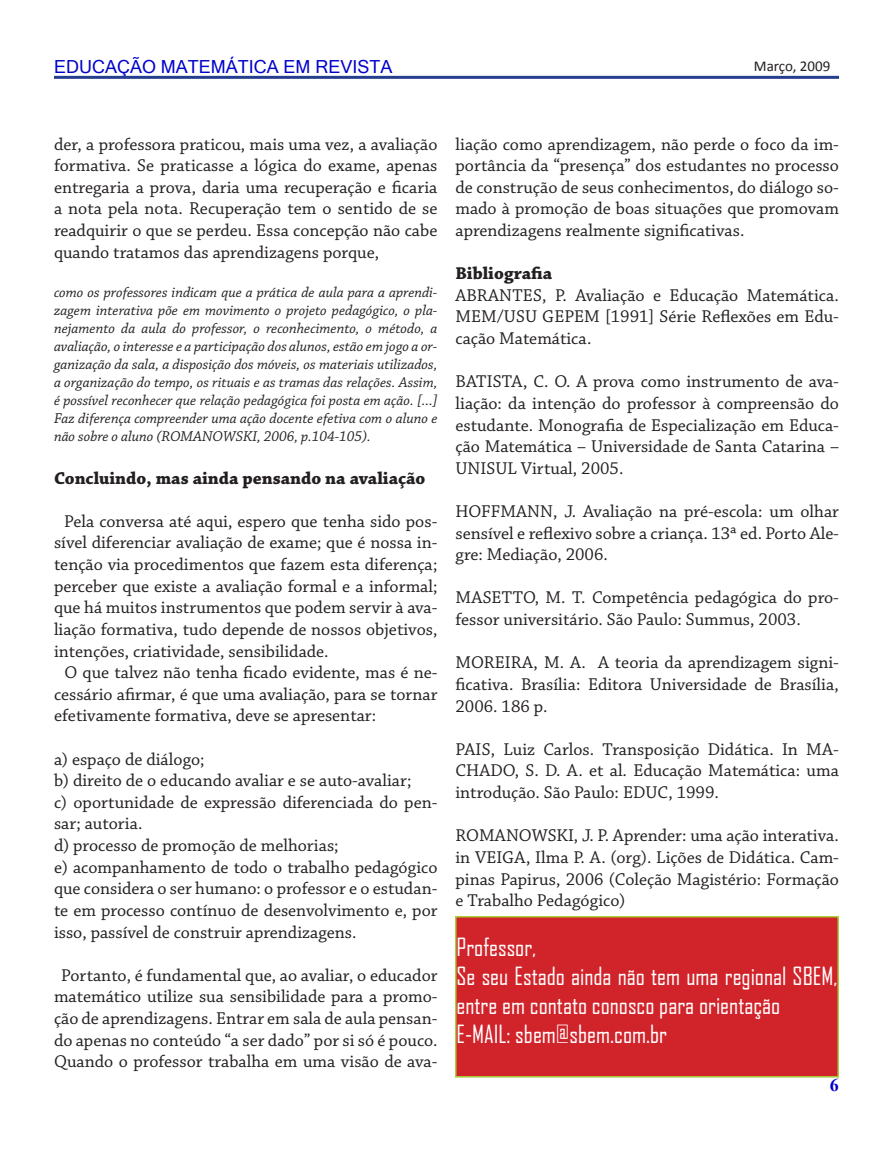
<style>
.page{position:relative;width:893px;height:1149px;background:#fff}
.page>*{position:absolute;margin:0;border:0;box-sizing:border-box;transform-origin:0 0}
.Corpo_do_texto{font:24px/28.8px "Agency FB";color:#fff}
.Corpo_do_texto-2{font:18px/21.6px "Chaparral Pro";color:#231f20;text-align:justify}
.Corpo_do_texto-3{font:700 18px "Chaparral Pro";color:#231f20}
.t1{font:18px "Microsoft Sans Serif";color:#00c}
.t2{font:700 18px "Times New Roman";color:#00c}
.Corpo_do_texto-4{font:italic 15px/18px "Chaparral Pro";color:#231f20;text-align:justify}
.t3{font:15px "Calibri";color:#231f20}
</style>
<div class="page">
<hr style="left:54px;top:76px;width:785px;height:3px;background:#253f8e">
<div style="left:456px;top:916px;width:382px;height:160px;background:#d1232a"></div>
<div style="left:455px;top:915px;width:384px;height:162px;border:2px solid #a9cf38"></div>
<p class="t1" style="left:54px;top:55px;width:340px">EDUCAÇÃO MATEMÁTICA EM REVISTA</p>
<p class="t3" style="left:754px;top:56px;width:78px">Março, 2009</p>
<p class="Corpo_do_texto-2" style="left:54px;top:134px;width:385px">der, a professora praticou, mais uma vez, a avaliação formativa. Se praticasse a lógica do exame, apenas entregaria a prova, daria uma recuperação e ficaria a nota pela nota. Recuperação tem o sentido de se readquirir o que se perdeu. Essa concepção não cabe quando tratamos das aprendizagens porque,</p>
<p class="Corpo_do_texto-4" style="left:54px;top:284px;width:385px">como os professores indicam que a prática de aula para a aprendi&shy;zagem interativa põe em movimento o projeto pedagógico, o pla&shy;nejamento da aula do professor, o reconhecimento, o método, a avaliação, o interesse e a participação dos alunos, estão em jogo a or&shy;ganização da sala, a disposição dos móveis, os materiais utilizados, a organização do tempo, os rituais e as tramas das relações. Assim, é possível reconhecer que relação pedagógica foi posta em ação. [...] Faz diferença compreender uma ação docente efetiva com o aluno e não sobre o aluno (ROMANOWSKI, 2006, p.104-105).</p>
<p class="Corpo_do_texto-3" style="left:54px;top:467px;width:373px">Concluindo, mas ainda pensando na avaliação</p>
<p class="Corpo_do_texto-2" style="left:54px;top:511px;width:385px;text-indent:10px">Pela conversa até aqui, espero que tenha sido pos&shy;sível diferenciar avaliação de exame; que é nossa in&shy;tenção via procedimentos que fazem esta diferença; perceber que existe a avaliação formal e a informal; que há muitos instrumentos que podem servir à ava&shy;liação formativa, tudo depende de nossos objetivos, intenções, criatividade, sensibilidade.</p>
<p class="Corpo_do_texto-2" style="left:54px;top:662px;width:385px;text-indent:10px">O que talvez não tenha ficado evidente, mas é ne&shy;cessário afirmar, é que uma avaliação, para se tornar efetivamente formativa, deve se apresentar:</p>
<p class="Corpo_do_texto-2" style="left:54px;top:748px;width:152px">a) espaço de diálogo;</p>
<p class="Corpo_do_texto-2" style="left:54px;top:770px;width:359px">b) direito de o educando avaliar e se auto-avaliar;</p>
<p class="Corpo_do_texto-2" style="left:54px;top:791px;width:385px">c) oportunidade de expressão diferenciada do pen&shy;sar; autoria.</p>
<p class="Corpo_do_texto-2" style="left:54px;top:835px;width:286px">d) processo de promoção de melhorias;</p>
<p class="Corpo_do_texto-2" style="left:54px;top:856px;width:385px">e) acompanhamento de todo o trabalho pedagógico que considera o ser humano: o professor e o estudan&shy;te em processo contínuo de desenvolvimento e, por isso, passível de construir aprendizagens.</p>
<p class="Corpo_do_texto-2" style="left:54px;top:964px;width:385px;text-align:center">Portanto, é fundamental que, ao avaliar, o educador matemático utilize sua sensibilidade para a promo&shy;ção de aprendizagens. Entrar em sala de aula pensan&shy;do apenas no conteúdo “a ser dado” por si só é pouco.<br>Quando o professor trabalha em uma visão de ava-</p>
<p class="Corpo_do_texto-2" style="left:455px;top:134px;width:385px">liação como aprendizagem, não perde o foco da im&shy;portância da “presença” dos estudantes no processo de construção de seus conhecimentos, do diálogo so&shy;mado à promoção de boas situações que promovam aprendizagens realmente significativas.</p>
<p class="Corpo_do_texto-3" style="left:455px;top:263px;width:98px">Bibliografia</p>
<p class="Corpo_do_texto-2" style="left:455px;top:285px;width:385px">ABRANTES, P. Avaliação e Educação Matemática.<br>MEM/USU GEPEM [1991] Série Reflexões em Edu&shy;cação Matemática.</p>
<p class="Corpo_do_texto-2" style="left:455px;top:371px;width:385px">BATISTA, C. O. A prova como instrumento de ava&shy;liação: da intenção do professor à compreensão do estudante. Monografia de Especialização em Educa&shy;ção Matemática – Universidade de Santa Catarina – UNISUL Virtual, 2005.</p>
<p class="Corpo_do_texto-2" style="left:455px;top:501px;width:385px">HOFFMANN, J. Avaliação na pré-escola: um olhar sensível e reflexivo sobre a criança. 13ª ed. Porto Ale&shy;gre: Mediação, 2006.</p>
<p class="Corpo_do_texto-2" style="left:455px;top:587px;width:385px">MASETTO, M. T. Competência pedagógica do pro&shy;fessor universitário. São Paulo: Summus, 2003.</p>
<p class="Corpo_do_texto-2" style="left:455px;top:652px;width:385px">MOREIRA, M. A. A teoria da aprendizagem signi&shy;ficativa. Brasília: Editora Universidade de Brasília, 2006. 186 p.</p>
<p class="Corpo_do_texto-2" style="left:455px;top:738px;width:385px">PAIS, Luiz Carlos. Transposição Didática. In MA-CHADO, S. D. A. et al. Educação Matemática: uma introdução. São Paulo: EDUC, 1999.</p>
<p class="Corpo_do_texto-2" style="left:455px;top:825px;width:385px">ROMANOWSKI, J. P. Aprender: uma ação interativa. in VEIGA, Ilma P. A. (org). Lições de Didática. Cam&shy;pinas Papirus, 2006 (Coleção Magistério: Formação e Trabalho Pedagógico)</p>
<p class="Corpo_do_texto" style="left:456px;top:932px;width:81px">Professor,</p>
<p class="Corpo_do_texto" style="left:456px;top:961px;width:382px">Se seu Estado ainda não tem uma regional SBEM, entre em contato conosco para orientação</p>
<p class="Corpo_do_texto" style="left:456px;top:1018px;width:212px">E-MAIL: sbem@sbem.com.br</p>
<p class="t2" style="left:830px;top:1072px;width:10px">6</p>
</div>
